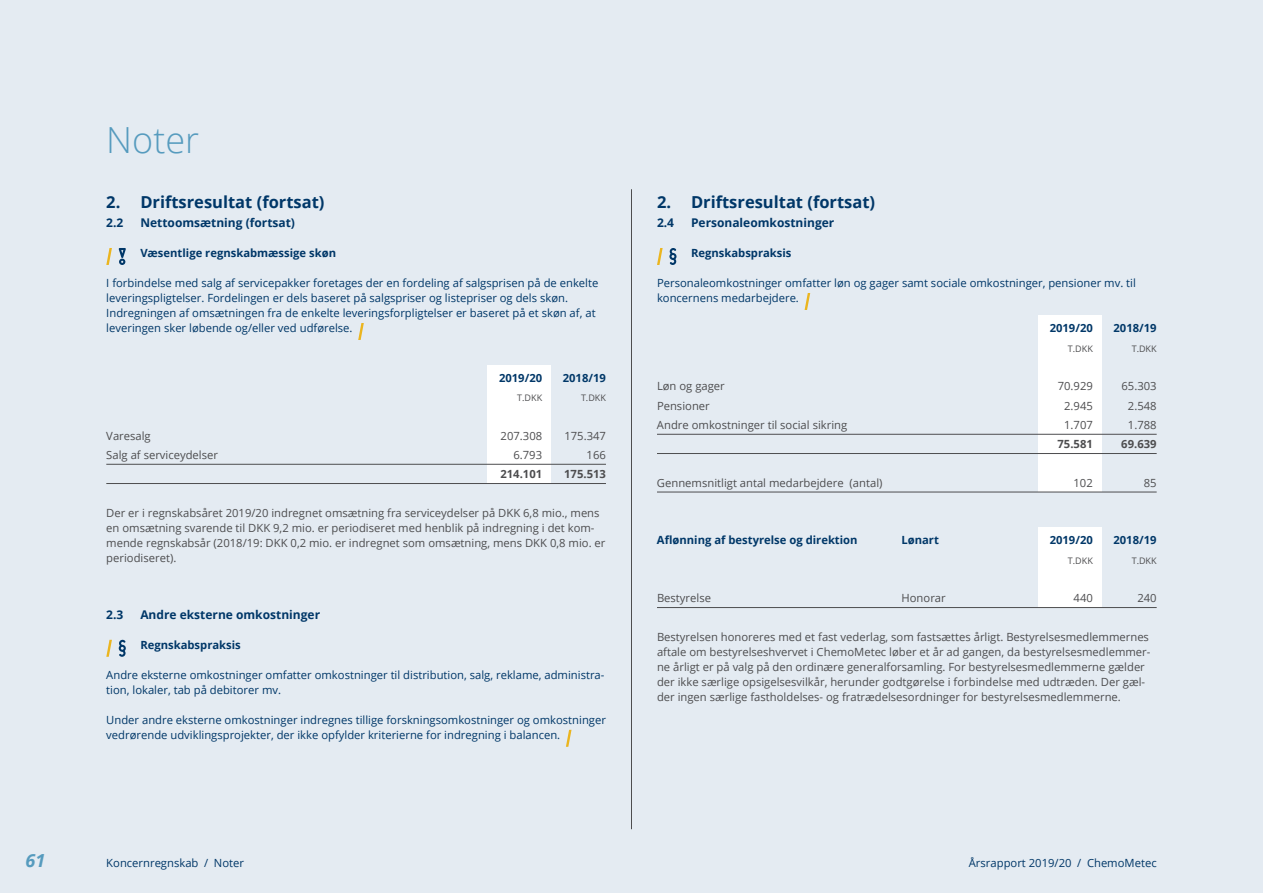
<style>
.page{position:relative;width:1263px;height:893px;background:#e4ebf2}
.page>*{position:absolute;margin:0;border:0;box-sizing:border-box;transform-origin:0 0}
.t1{font:300 36px "Open Sans";color:#569bbe}
.t2{font:italic 700 18px "Open Sans";color:#569bbe}
.t3{font:700 16.5px "Open Sans";color:#003768}
.t4{font:700 12px "Open Sans";color:#003768}
.t5{font:11.25px/15px "Open Sans";color:#4d4d4f}
.t6{font:11.25px/15px "Open Sans";color:#003768}
.t7{font:700 11.25px "Open Sans";color:#003768}
.t8{font:700 11.25px "Open Sans";color:#4d4d4f}
.t9{font:9px "Open Sans";color:#4d4d4f}
</style>
<div class="page">
<hr style="left:631px;top:189px;width:1px;height:640px;background:#4d4d4f">
<div style="left:487px;top:365px;width:64px;height:118px;background:#fff"></div>
<div style="left:1037px;top:315px;width:64px;height:177px;background:#fff"></div>
<div style="left:1037px;top:527px;width:64px;height:81px;background:#fff"></div>
<hr style="left:106px;top:464px;width:500px;height:1px;background:#4d4d4f">
<hr style="left:106px;top:483px;width:500px;height:1px;background:#4d4d4f">
<svg style="left:106px;top:248px;width:6px;height:17px"></svg>
<svg style="left:119px;top:248px;width:7px;height:17px"></svg>
<svg style="left:358px;top:323px;width:6px;height:17px"></svg>
<svg style="left:106px;top:640px;width:6px;height:17px"></svg>
<svg style="left:119px;top:640px;width:7px;height:17px"></svg>
<svg style="left:566px;top:730px;width:5px;height:17px"></svg>
<hr style="left:657px;top:434px;width:500px;height:1px;background:#4d4d4f">
<hr style="left:657px;top:453px;width:500px;height:1px;background:#4d4d4f">
<hr style="left:657px;top:492px;width:500px;height:1px;background:#4d4d4f">
<hr style="left:657px;top:607px;width:500px;height:1px;background:#4d4d4f">
<svg style="left:657px;top:248px;width:6px;height:17px"></svg>
<svg style="left:669px;top:248px;width:8px;height:17px"></svg>
<svg style="left:805px;top:293px;width:5px;height:17px"></svg>
<h1 class="t1" style="left:106px;top:115px;width:94px">Noter</h1>
<h3 class="t3" style="left:106px;top:191px;width:220px">2. Driftsresultat (fortsat)</h3>
<p class="t4" style="left:106px;top:215px;width:19px">2.2</p>
<p class="t4" style="left:140px;top:215px;width:156px">Nettoomsætning (fortsat)</p>
<p class="t7" style="left:140px;top:245px;width:197px">Væsentlige regnskabmæssige skøn</p>
<p class="t6" style="left:106px;top:276px;width:493px">I forbindelse med salg af servicepakker foretages der en fordeling af salgsprisen på de enkelte leveringspligtelser. Fordelingen er dels baseret på salgspriser og listepriser og dels skøn.<br>Indregningen af omsætningen fra de enkelte leveringsforpligtelser er baseret på et skøn af, at leveringen sker løbende og/eller ved udførelse.</p>
<p class="t7" style="left:499px;top:370px;width:45px">2019/20</p>
<p class="t7" style="left:563px;top:370px;width:45px">2018/19</p>
<p class="t9" style="left:517px;top:392px;width:26px">T.DKK</p>
<p class="t9" style="left:581px;top:392px;width:26px">T.DKK</p>
<p class="t5" style="left:106px;top:428px;width:46px">Varesalg</p>
<p class="t5" style="left:501px;top:428px;width:43px">207.308</p>
<p class="t5" style="left:564px;top:428px;width:43px">175.347</p>
<p class="t5" style="left:106px;top:447px;width:113px">Salg af serviceydelser</p>
<p class="t5" style="left:513px;top:447px;width:30px">6.793</p>
<p class="t5" style="left:587px;top:447px;width:21px">166</p>
<p class="t8" style="left:500px;top:466px;width:43px">214.101</p>
<p class="t8" style="left:564px;top:466px;width:43px">175.513</p>
<p class="t5" style="left:106px;top:505px;width:501px">Der er i regnskabsåret 2019/20 indregnet omsætning fra serviceydelser på DKK 6,8 mio., mens en omsætning svarende til DKK 9,2 mio. er periodiseret med henblik på indregning i det kom&shy;mende regnskabsår (2018/19: DKK 0,2 mio. er indregnet som omsætning, mens DKK 0,8 mio. er periodiseret).</p>
<p class="t4" style="left:106px;top:606px;width:19px">2.3</p>
<p class="t4" style="left:140px;top:606px;width:181px">Andre eksterne omkostninger</p>
<p class="t7" style="left:140px;top:637px;width:102px">Regnskabspraksis</p>
<p class="t6" style="left:106px;top:667px;width:500px">Andre eksterne omkostninger omfatter omkostninger til distribution, salg, reklame, administra&shy;tion, lokaler, tab på debitorer mv.</p>
<p class="t6" style="left:106px;top:712px;width:501px">Under andre eksterne omkostninger indregnes tillige forskningsomkostninger og omkostninger vedrørende udviklingsprojekter, der ikke opfylder kriterierne for indregning i balancen.</p>
<h3 class="t3" style="left:657px;top:191px;width:220px">2. Driftsresultat (fortsat)</h3>
<p class="t4" style="left:657px;top:215px;width:19px">2.4</p>
<p class="t4" style="left:691px;top:215px;width:145px">Personaleomkostninger</p>
<p class="t7" style="left:691px;top:245px;width:102px">Regnskabspraksis</p>
<p class="t6" style="left:657px;top:276px;width:480px">Personaleomkostninger omfatter løn og gager samt sociale omkostninger, pensioner mv. til koncernens medarbejdere.</p>
<p class="t7" style="left:1050px;top:320px;width:45px">2019/20</p>
<p class="t7" style="left:1113px;top:320px;width:45px">2018/19</p>
<p class="t9" style="left:1068px;top:342px;width:26px">T.DKK</p>
<p class="t9" style="left:1132px;top:342px;width:26px">T.DKK</p>
<p class="t5" style="left:657px;top:378px;width:69px">Løn og gager</p>
<p class="t5" style="left:1058px;top:378px;width:37px">70.929</p>
<p class="t5" style="left:1121px;top:378px;width:37px">65.303</p>
<p class="t5" style="left:657px;top:398px;width:54px">Pensioner</p>
<p class="t5" style="left:1064px;top:398px;width:30px">2.945</p>
<p class="t5" style="left:1128px;top:398px;width:30px">2.548</p>
<p class="t5" style="left:657px;top:417px;width:192px">Andre omkostninger til social sikring</p>
<p class="t5" style="left:1064px;top:417px;width:30px">1.707</p>
<p class="t5" style="left:1128px;top:417px;width:30px">1.788</p>
<p class="t8" style="left:1057px;top:436px;width:37px">75.581</p>
<p class="t8" style="left:1121px;top:436px;width:37px">69.639</p>
<p class="t5" style="left:657px;top:475px;width:227px">Gennemsnitligt antal medarbejdere (antal)</p>
<p class="t5" style="left:1073px;top:475px;width:21px">102</p>
<p class="t5" style="left:1144px;top:475px;width:14px">85</p>
<p class="t7" style="left:657px;top:532px;width:202px">Aflønning af bestyrelse og direktion</p>
<p class="t7" style="left:901px;top:532px;width:39px">Lønart</p>
<p class="t7" style="left:1050px;top:532px;width:45px">2019/20</p>
<p class="t7" style="left:1113px;top:532px;width:45px">2018/19</p>
<p class="t9" style="left:1068px;top:554px;width:26px">T.DKK</p>
<p class="t9" style="left:1132px;top:554px;width:26px">T.DKK</p>
<p class="t5" style="left:657px;top:590px;width:56px">Bestyrelse</p>
<p class="t5" style="left:901px;top:590px;width:46px">Honorar</p>
<p class="t5" style="left:1073px;top:590px;width:21px">440</p>
<p class="t5" style="left:1137px;top:590px;width:21px">240</p>
<p class="t5" style="left:657px;top:629px;width:495px">Bestyrelsen honoreres med et fast vederlag, som fastsættes årligt. Bestyrelsesmedlemmernes aftale om bestyrelseshvervet i ChemoMetec løber et år ad gangen, da bestyrelsesmedlemmer&shy;ne årligt er på valg på den ordinære generalforsamling. For bestyrelsesmedlemmerne gælder der ikke særlige opsigelsesvilkår, herunder godtgørelse i forbindelse med udtræden. Der gæl&shy;der ingen særlige fastholdelses- og fratrædelsesordninger for bestyrelsesmedlemmerne.</p>
<h2 class="t2" style="left:26px;top:848px;width:21px">61</h2>
<p class="t6" style="left:106px;top:856px;width:139px">Koncernregnskab / Noter</p>
<p class="t6" style="left:969px;top:856px;width:189px">Årsrapport 2019/20 / ChemoMetec</p>
</div>
